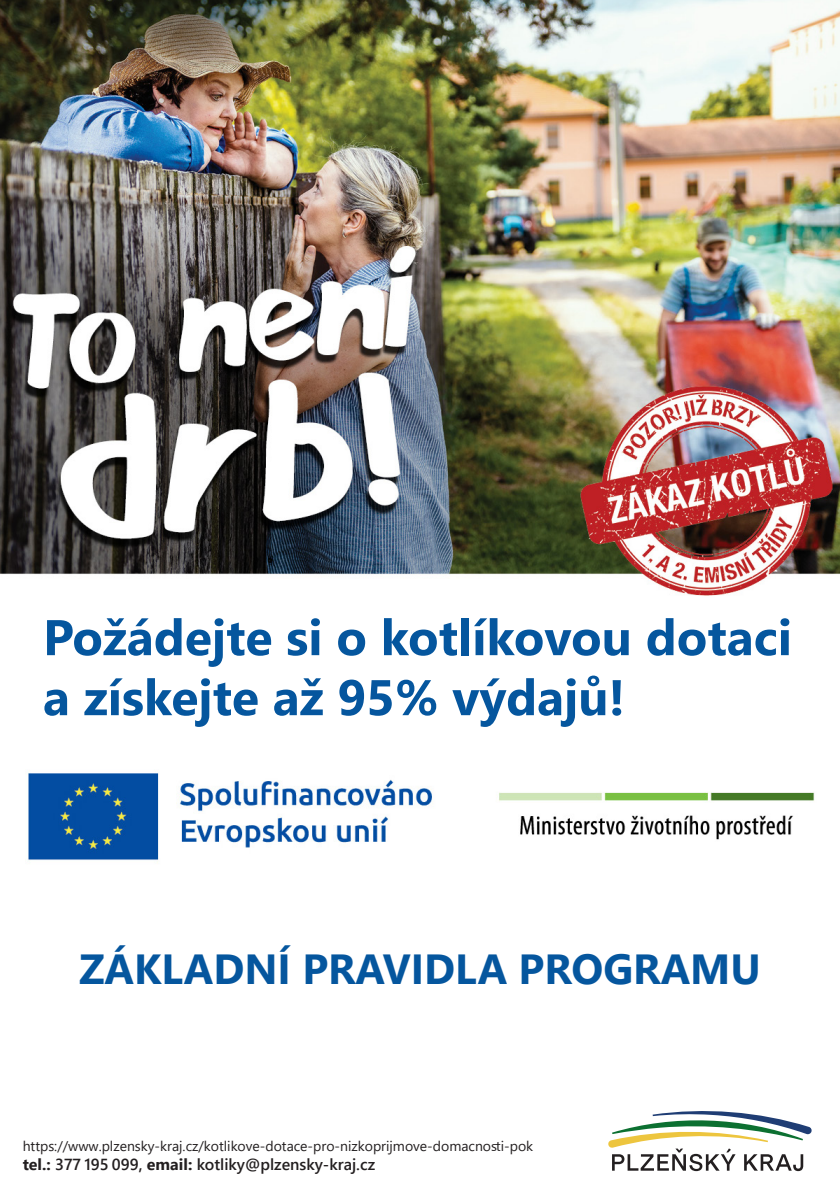
<style>
.page{position:relative;width:840px;height:1191px;background:#fff}
.page>*{position:absolute;margin:0;border:0;box-sizing:border-box;transform-origin:0 0}
.t1{font:700 50px/60px "Segoe UI";color:#05569e}
.t2{font:700 42px "Segoe UI";color:#05569e}
.t3{font:600 16px "Segoe UI";color:#231f20}
.t4{font:14px "Segoe UI";color:#231f20}
.s1{font-weight:700}
</style>
<div class="page">
<img style="left:0;top:0;width:839px;height:863px">
<div style="left:8px;top:604px;width:817px;height:136px;background:#fff"></div>
<svg style="left:608px;top:1111px;width:203px;height:60px"></svg>
<p class="t1" style="left:43px;top:603px;width:750px">Požádejte si o kotlíkovou dotaci a získejte až 95% výdajů!</p>
<p class="t2" style="left:79px;top:930px;width:683px">ZÁKLADNÍ PRAVIDLA PROGRAMU</p>
<p class="t4" style="left:23px;top:1132px;width:511px">https://www.plzensky-kraj.cz/kotlikove-dotace-pro-nizkoprijmove-domacnosti-pok</p>
<p class="t3" style="left:23px;top:1149px;width:354px"><span class="s1">tel.:</span> 377 195 099, <span class="s1">email:</span> kotliky@plzensky-kraj.cz</p>
</div>
